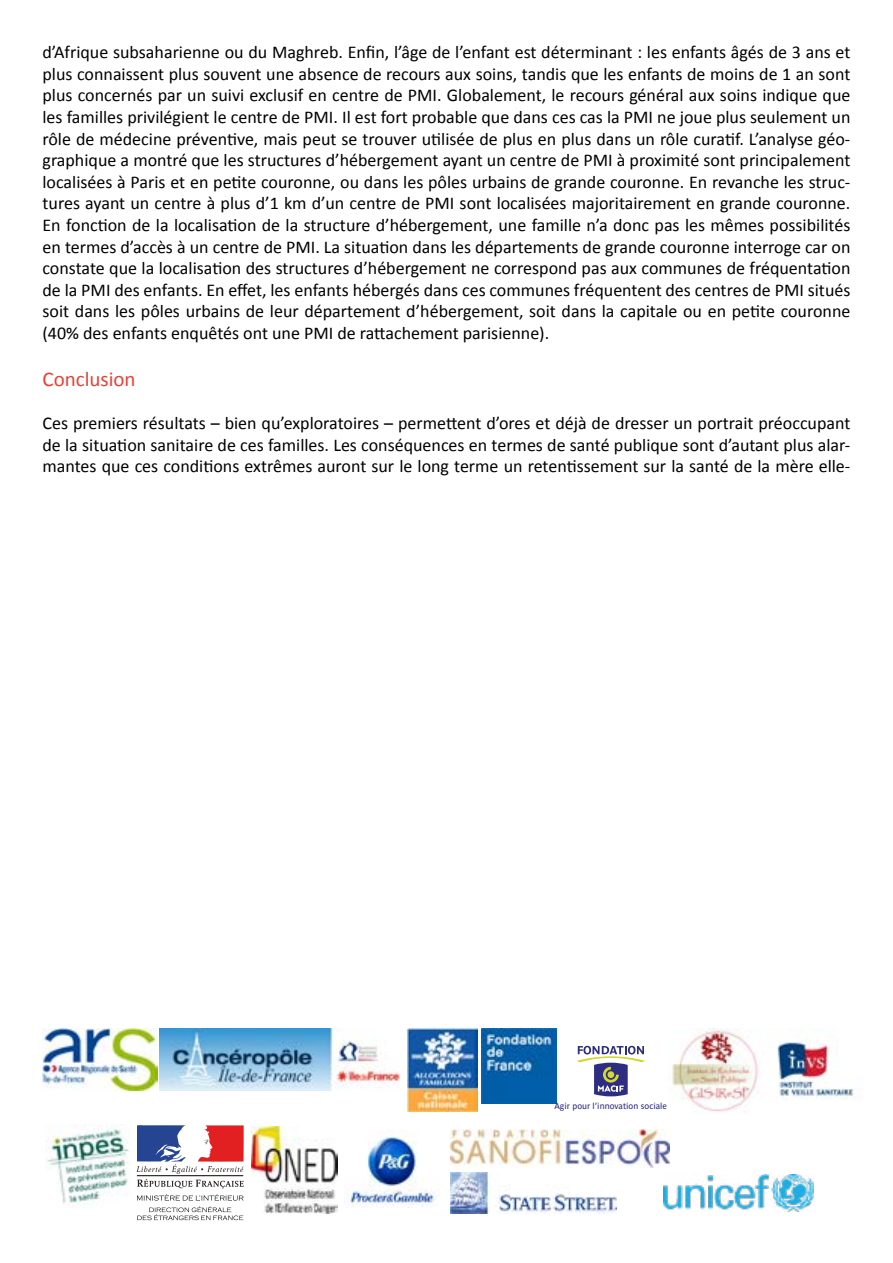
<style>
.page{position:relative;width:893px;height:1263px;background:#fff}
.page>*{position:absolute;margin:0;border:0;box-sizing:border-box;transform-origin:0 0}
.t1{font:21px "Calibri";color:#e84133}
.t2{font:18px/21.6px "Calibri";color:#000;text-align:justify}
.t3{font:8.55px "Parisine Ptf";color:#2d2e81}
</style>
<div class="page">
<img style="left:407px;top:1028px;width:70px;height:84px">
<img style="left:43px;top:1028px;width:114px;height:62px">
<img style="left:482px;top:1028px;width:74px;height:75px">
<svg style="left:577px;top:1046px;width:68px;height:50px"></svg>
<img style="left:159px;top:1028px;width:241px;height:62px">
<img style="left:670px;top:1028px;width:89px;height:84px">
<img style="left:774px;top:1028px;width:80px;height:72px">
<img style="left:45px;top:1124px;width:84px;height:80px">
<svg style="left:137px;top:1194px;width:107px;height:26px"></svg>
<svg style="left:136px;top:1125px;width:108px;height:63px"></svg>
<img style="left:251px;top:1126px;width:86px;height:87px">
<img style="left:451px;top:1129px;width:218px;height:38px">
<img style="left:345px;top:1132px;width:92px;height:76px">
<img style="left:451px;top:1173px;width:166px;height:40px">
<img style="left:664px;top:1174px;width:149px;height:38px">
<p class="t2" style="left:43px;top:41px;width:809px">d’Afrique subsaharienne ou du Maghreb. Enfin, l’âge de l’enfant est déterminant : les enfants âgés de 3 ans et plus connaissent plus souvent une absence de recours aux soins, tandis que les enfants de moins de 1 an sont plus concernés par un suivi exclusif en centre de PMI. Globalement, le recours général aux soins indique que les familles privilégient le centre de PMI. Il est fort probable que dans ces cas la PMI ne joue plus seulement un rôle de médecine préventive, mais peut se trouver utilisée de plus en plus dans un rôle curatif. L’analyse géo&shy;graphique a montré que les structures d’hébergement ayant un centre de PMI à proximité sont principalement localisées à Paris et en petite couronne, ou dans les pôles urbains de grande couronne. En revanche les struc&shy;tures ayant un centre à plus d’1 km d’un centre de PMI sont localisées majoritairement en grande couronne.<br>En fonction de la localisation de la structure d’hébergement, une famille n’a donc pas les mêmes possibilités en termes d’accès à un centre de PMI. La situation dans les départements de grande couronne interroge car on constate que la localisation des structures d’hébergement ne correspond pas aux communes de fréquentation de la PMI des enfants. En effet, les enfants hébergés dans ces communes fréquentent des centres de PMI situés soit dans les pôles urbains de leur département d’hébergement, soit dans la capitale ou en petite couronne (40% des enfants enquêtés ont une PMI de rattachement parisienne).</p>
<p class="t1" style="left:43px;top:366px;width:95px">Conclusion</p>
<p class="t2" style="left:43px;top:412px;width:809px">Ces premiers résultats – bien qu’exploratoires – permettent d’ores et déjà de dresser un portrait préoccupant de la situation sanitaire de ces familles. Les conséquences en termes de santé publique sont d’autant plus alar&shy;mantes que ces conditions extrêmes auront sur le long terme un retentissement sur la santé de la mère elle-</p>
<p class="t3" style="left:554px;top:1099px;width:114px">Agir pour l’innovation sociale</p>
</div>
